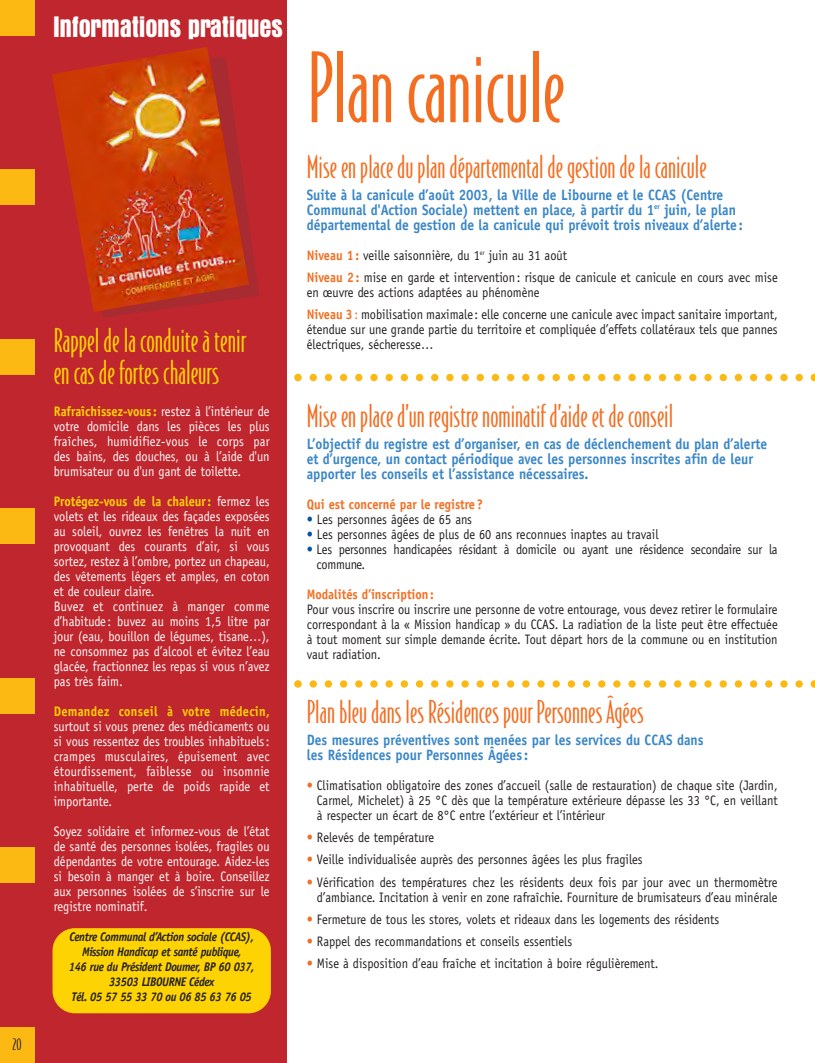
<style>
.page{position:relative;width:815px;height:1063px;background:#fff}
.page>*{position:absolute;margin:0;border:0;box-sizing:border-box;transform-origin:0 0}
.t1{font:300 91.88px "Bodega Sans";color:#f36e21}
.t2{font:300 31.25px/32.5px "Bodega Sans";color:#fed304}
.t3{font:300 30px "Bodega Sans";color:#f36e21}
.t4{font:26.25px "AT Aura";letter-spacing:-.015em;color:#fff}
.t5{font:700 15px/15px "Officina Sans";color:#3b87c7;scale:.9 1}
.t6{font:300 15px "Bodega Sans";color:#231f20}
.t7{font:13.75px/15px "Officina Sans";color:#231f20;scale:.9 1}
.t8{font:13.75px/15px "Officina Sans";color:#fff;text-align:justify;scale:.9 1}
.t9{font:13.75px/15px "Officina Sans";letter-spacing:-.02em;color:#231f20;scale:.9 1}
.t10{font:700 13.75px "Officina Sans";color:#f36e21;scale:.9 1}
.t11{font:700 13.75px "Officina Sans";letter-spacing:.02em;color:#fed304;scale:.9 1}
.t12{font:italic 700 12.5px/15px "Officina Sans";letter-spacing:-.035em;color:#231f20;text-align:center;scale:.9 1}
.s1{font-weight:700;color:#fed304}
.s2{font-weight:700;color:#f36e21}
.s3{color:#f36e21}
.s4{color:#0154a6}
</style>
<div class="page">
<div style="left:0;top:0;width:286px;height:1063px;background:#c0262d"></div>
<div style="left:0;top:0;width:35px;height:36px;background:#fcb914"></div>
<div style="left:0;top:170px;width:35px;height:35px;background:#fcb914"></div>
<div style="left:0;top:339px;width:35px;height:36px;background:#fcb914"></div>
<div style="left:0;top:509px;width:35px;height:35px;background:#fcb914"></div>
<div style="left:0;top:678px;width:35px;height:36px;background:#fcb914"></div>
<div style="left:0;top:848px;width:35px;height:35px;background:#fcb914"></div>
<div style="left:0;top:1028px;width:35px;height:35px;background:#fcb914"></div>
<svg style="left:102px;top:226px;width:157px;height:92px"></svg>
<img style="left:52px;top:47px;width:197px;height:265px">
<div style="left:53px;top:928px;width:218px;height:85px;background:#fed304;border-radius:23px"></div>
<svg style="left:294px;top:374px;width:521px;height:7px"></svg>
<svg style="left:294px;top:680px;width:521px;height:8px"></svg>
<p class="t6" style="left:12px;top:1039px;width:11px">20</p>
<h3 class="t4" style="left:53px;top:16px;width:232px">Informations pratiques</h3>
<h2 class="t2" style="left:54px;top:326px;width:194px">Rappel de la conduite à tenir en cas de fortes chaleurs</h2>
<p class="t8" style="left:54px;top:405px;width:241px"><span class="s1">Rafraîchissez-vous :</span> restez à l’intérieur de votre domicile dans les pièces les plus fraîches, humidifiez-vous le corps par des bains, des douches, ou à l’aide d'un brumisateur ou d'un gant de toilette.</p>
<p class="t8" style="left:54px;top:495px;width:241px;text-align:left"><span class="s1">Protégez-vous de la chaleur:</span> fermez les volets et les rideaux des façades exposées au soleil, ouvrez les fenêtres la nuit en provoquant des courants d’air, si vous sortez, restez à l’ombre, portez un chapeau, des vêtements légers et amples, en coton et de couleur claire.<br>Buvez et continuez à manger comme d’habitude : buvez au moins 1,5 litre par jour (eau, bouillon de légumes, tisane…), ne consommez pas d’alcool et évitez l’eau glacée, fractionnez les repas si vous n’avez pas très faim.</p>
<p class="t11" style="left:54px;top:706px;width:241px">Demandez conseil à votre médecin,</p>
<p class="t8" style="left:54px;top:720px;width:241px">surtout si vous prenez des médicaments ou si vous ressentez des troubles inhabituels: crampes musculaires, épuisement avec étourdissement, faiblesse ou insomnie inhabituelle, perte de poids rapide et importante.</p>
<p class="t8" style="left:54px;top:825px;width:241px">Soyez solidaire et informez-vous de l’état de santé des personnes isolées, fragiles ou dépendantes de votre entourage. Aidez-les si besoin à manger et à boire. Conseillez aux personnes isolées de s’inscrire sur le registre nominatif.</p>
<p class="t12" style="left:69px;top:931px;width:208px">Centre Communal d’Action sociale (CCAS), Mission Handicap et santé publique,<br>146 rue du Président Doumer, BP 60 037, 33503 LIBOURNE Cédex<br>Tél. 05 57 55 33 70 ou 06 85 63 76 05</p>
<h1 class="t1" style="left:308px;top:51px;width:259px">Plan canicule</h1>
<h3 class="t3" style="left:307px;top:154px;width:401px">Mise en place du plan départemental de gestion de la canicule</h3>
<p class="t5" style="left:307px;top:189px;width:486px">Suite à la canicule d’août 2003, la Ville de Libourne et le CCAS (Centre<br>Communal d'Action Sociale) mettent en place, à partir du 1<sup>er</sup> juin, le plan départemental de gestion de la canicule qui prévoit trois niveaux d’alerte :</p>
<p class="t7" style="left:307px;top:245px;width:525px;line-height:22.1px"><span class="s2">Niveau 1:</span> veille saisonnière, du 1<sup>er</sup> juin au 31 août<br><span class="s2">Niveau 2:</span> mise en garde et intervention: risque de canicule et canicule en cours avec mise</p>
<p class="t7" style="left:307px;top:282px;width:525px;line-height:22.1px">en œuvre des actions adaptées au phénomène<br><span class="s2">Niveau 3</span><span class="s3">:</span> mobilisation maximale : elle concerne une canicule avec impact sanitaire important,</p>
<p class="t7" style="left:307px;top:323px;width:525px">étendue sur une grande partie du territoire et compliquée d’effets collatéraux tels que pannes électriques, sécheresse…</p>
<h3 class="t3" style="left:307px;top:404px;width:368px">Mise en place d’un registre nominatif d’aide et de conseil</h3>
<p class="t5" style="left:307px;top:438px;width:513px">L’objectif du registre est d’organiser, en cas de déclenchement du plan d’alerte et d’urgence, un contact périodique avec les personnes inscrites afin de leur apporter les conseils et l’assistance nécessaires.</p>
<p class="t10" style="left:307px;top:499px;width:197px">Qui est concerné par le registre?</p>
<p class="t7" style="left:307px;top:513px;width:185px"><span class="s4">•</span> Les personnes âgées de 65 ans</p>
<p class="t7" style="left:307px;top:528px;width:392px"><span class="s4">•</span> Les personnes âgées de plus de 60 ans reconnues inaptes au travail</p>
<p class="t9" style="left:317px;top:543px;width:514px;text-indent:-10px"><span class="s4">•</span> Les personnes handicapées résidant à domicile ou ayant une résidence secondaire sur la commune.</p>
<p class="t10" style="left:307px;top:589px;width:143px">Modalités d’inscription :</p>
<p class="t7" style="left:307px;top:603px;width:525px;text-align:justify">Pour vous inscrire ou inscrire une personne de votre entourage, vous devez retirer le formulaire correspondant à la « Mission handicap » du CCAS. La radiation de la liste peut être effectuée à tout moment sur simple demande écrite. Tout départ hors de la commune ou en institution vaut radiation.</p>
<h3 class="t3" style="left:307px;top:700px;width:339px">Plan bleu dans les Résidences pour Personnes Âgées</h3>
<p class="t5" style="left:307px;top:734px;width:442px">Des mesures préventives sont menées par les services du CCAS dans les Résidences pour Personnes Âgées :</p>
<p class="t7" style="left:317px;top:779px;width:513px;text-align:justify;text-indent:-10px"><span class="s3">•</span> Climatisation obligatoire des zones d’accueil (salle de restauration) de chaque site (Jardin, Carmel, Michelet) à 25 °C dès que la température extérieure dépasse les 33 °C, en veillant à respecter un écart de 8°C entre l’extérieur et l’intérieur</p>
<p class="t7" style="left:307px;top:831px;width:143px"><span class="s3">•</span> Relevés de température</p>
<p class="t7" style="left:307px;top:854px;width:375px"><span class="s3">•</span> Veille individualisée auprès des personnes âgées les plus fragiles</p>
<p class="t7" style="left:307px;top:876px;width:525px;text-align:right"><span class="s3">•</span> Vérification des températures chez les résidents deux fois par jour avec un thermomètre d’ambiance. Incitation à venir en zone rafraîchie. Fourniture de brumisateurs d’eau minérale</p>
<p class="t7" style="left:307px;top:913px;width:460px"><span class="s3">•</span> Fermeture de tous les stores, volets et rideaux dans les logements des résidents</p>
<p class="t7" style="left:307px;top:935px;width:296px"><span class="s3">•</span> Rappel des recommandations et conseils essentiels</p>
<p class="t7" style="left:307px;top:957px;width:392px"><span class="s3">•</span> Mise à disposition d’eau fraîche et incitation à boire régulièrement.</p>
</div>
